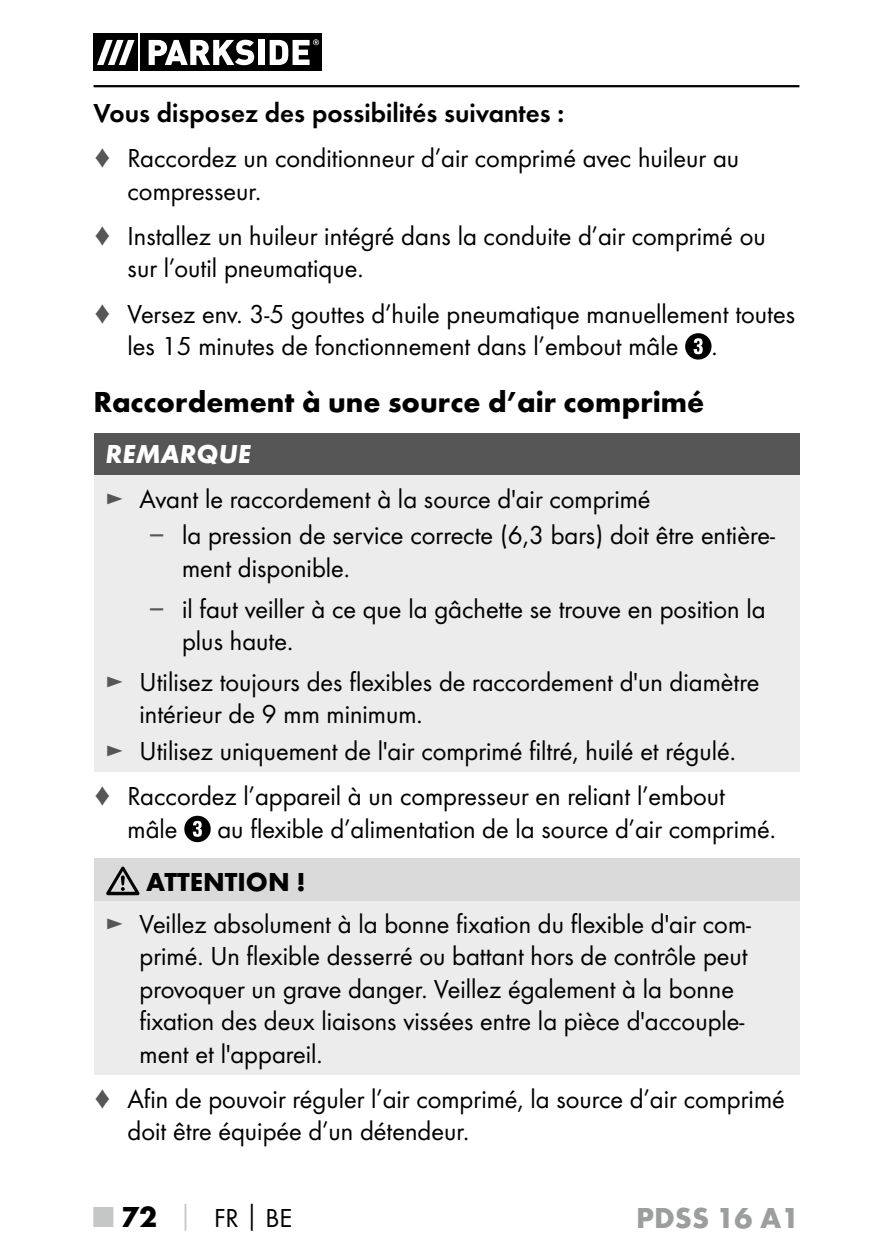
<style>
.page{position:relative;width:893px;height:1259px;background:#fff}
.page>*{position:absolute;margin:0;border:0;box-sizing:border-box;transform-origin:0 0}
.t1{font:700 30px "Futura";color:#000}
.t2{font:700 30px "Futura";color:#9c9d9d}
.t3{font:27px/32.4px "Futura Boo";color:#000}
.t4{font:27px "Futura Dem";color:#000}
.t5{font:700 27px "Futura";color:#000}
.t6{font:italic 700 27px "Futura";color:#fff}
.s1{color:#565656}
.s2{font-family:"Verdana";color:#565656}
.s3{font-family:"Futura";font-weight:700;font-size:30px;color:#c5c6c6}
.s4{font-family:"Futura";font-weight:700;font-size:30px}
.s5{font-family:"Futura";font-weight:700;color:#c5c6c6}
.s6{font-family:"Futura";font-weight:700}
</style>
<div class="page">
<hr style="left:94px;top:85px;width:705px;height:2px;background:#000">
<div style="left:94px;top:34px;width:44px;height:37px;background:#000"></div>
<div style="left:141px;top:34px;width:181px;height:37px;background:#000"></div>
<svg style="left:97px;top:40px;width:37px;height:25px"></svg>
<svg style="left:149px;top:40px;width:105px;height:25px"></svg>
<div style="left:258px;top:40px;width:6px;height:25px;background:#fff"></div>
<svg style="left:270px;top:39px;width:49px;height:26px"></svg>
<svg style="left:685px;top:333px;width:26px;height:26px"></svg>
<div style="left:94px;top:433px;width:705px;height:42px;background:#565656"></div>
<div style="left:94px;top:475px;width:705px;height:297px;background:#ececed"></div>
<svg style="left:184px;top:816px;width:27px;height:26px"></svg>
<div style="left:94px;top:858px;width:705px;height:42px;background:#dadada"></div>
<div style="left:94px;top:900px;width:705px;height:174px;background:#ececed"></div>
<svg style="left:106px;top:866px;width:33px;height:29px"></svg>
<p class="t4" style="left:94px;top:97px;width:472px">Vous disposez des possibilités suivantes :</p>
<p class="t3" style="left:128px;top:142px;width:613px;text-indent:-34px"><span class="s1">♦</span> Raccordez un conditionneur d’air comprimé avec huileur au compresseur.</p>
<p class="t3" style="left:128px;top:220px;width:640px;text-indent:-34px"><span class="s1">♦</span> Installez un huileur intégré dans la conduite d’air comprimé ou sur l’outil pneumatique.</p>
<p class="t3" style="left:128px;top:297px;width:669px;text-indent:-34px"><span class="s1">♦</span> Versez env. 3-5 gouttes d’huile pneumatique manuellement toutes les 15 minutes de fonctionnement dans l’embout mâle .</p>
<p class="t1" style="left:94px;top:384px;width:612px">Raccordement à une source d’air comprimé</p>
<p class="t6" style="left:106px;top:437px;width:147px">REMARQUE</p>
<p class="t3" style="left:106px;top:482px;width:546px"><span class="s1">►</span> Avant le raccordement à la source d'air comprimé</p>
<p class="t3" style="left:182px;top:519px;width:594px;text-indent:-34px"><span class="s2">–</span> la pression de service correcte (6,3 bars) doit être entière&shy;ment disponible.</p>
<p class="t3" style="left:182px;top:592px;width:585px;text-indent:-34px"><span class="s2">–</span> il faut veiller à ce que la gâchette se trouve en position la plus haute.</p>
<p class="t3" style="left:140px;top:665px;width:621px;text-indent:-34px"><span class="s1">►</span> Utilisez toujours des flexibles de raccordement d'un diamètre intérieur de 9 mm minimum.</p>
<p class="t3" style="left:94px;top:728px;width:640px;line-height:45px;text-align:center"><span class="s1">►</span> Utilisez uniquement de l'air comprimé filtré, huilé et régulé. <span class="s1">♦</span> Raccordez l’appareil à un compresseur en reliant l’embout</p>
<p class="t3" style="left:128px;top:812px;width:52px">mâle</p>
<p class="t3" style="left:217px;top:812px;width:557px">au flexible d’alimentation de la source d’air comprimé.</p>
<p class="t5" style="left:146px;top:865px;width:161px">ATTENTION !</p>
<p class="t3" style="left:140px;top:907px;width:613px;text-indent:-34px"><span class="s1">►</span> Veillez absolument à la bonne fixation du flexible d'air com&shy;primé. Un flexible desserré ou battant hors de contrôle peut provoquer un grave danger. Veillez également à la bonne fixation des deux liaisons vissées entre la pièce d'accouple&shy;ment et l'appareil.</p>
<p class="t3" style="left:128px;top:1082px;width:659px;text-indent:-34px"><span class="s1">♦</span> Afin de pouvoir réguler l’air comprimé, la source d’air comprimé doit être équipée d’un détendeur.</p>
<p class="t3" style="left:94px;top:1201px;width:200px"><span class="s3">■</span> <span class="s4">72</span> <span class="s5">│</span> FR<span class="s6">│</span>BE</p>
<p class="t2" style="left:636px;top:1199px;width:165px">PDSS 16 A1</p>
</div>
